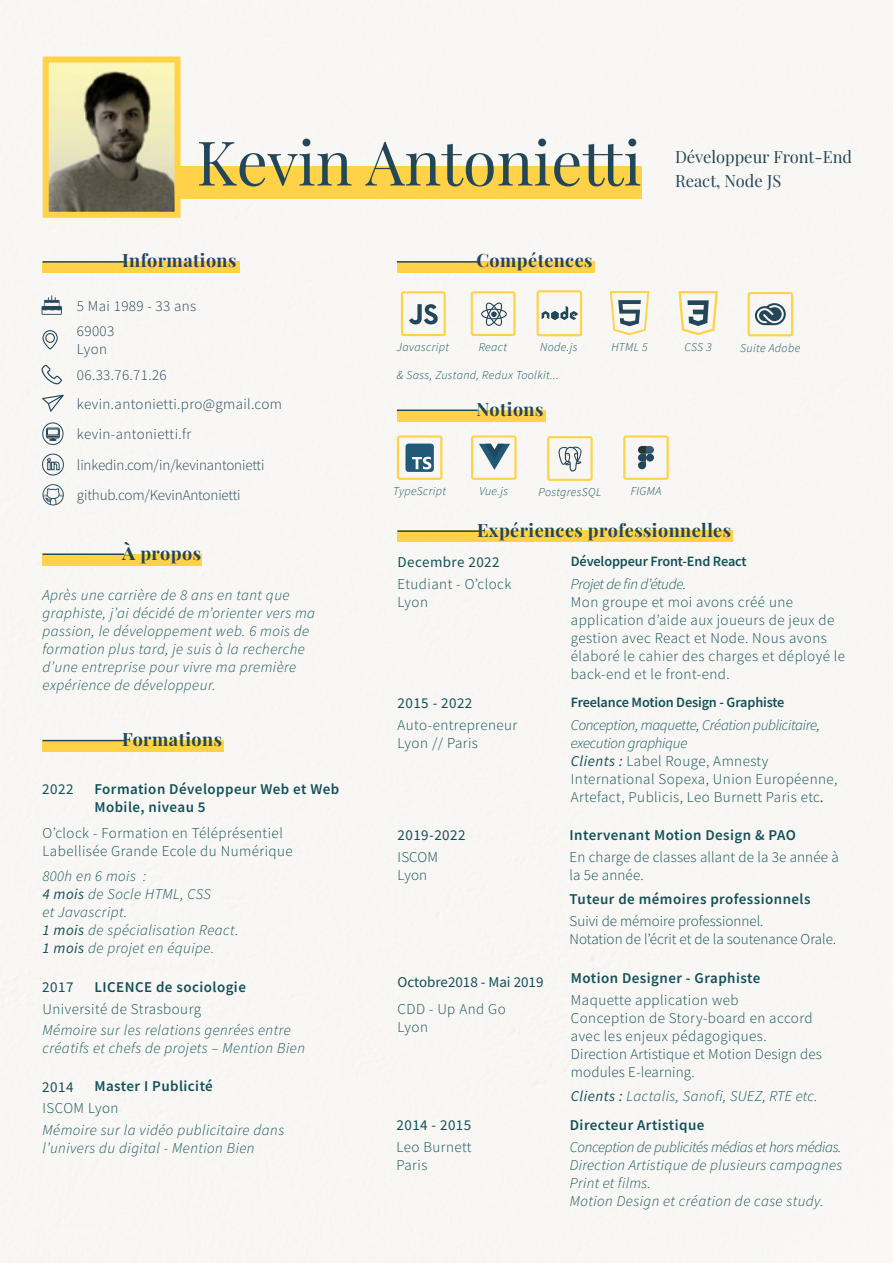
<style>
.page{position:relative;width:893px;height:1263px;background:#f8f7f4}
.page>*{position:absolute;margin:0;border:0;box-sizing:border-box;transform-origin:0 0}
.t1{font:61.5px "Playfair Display";color:#244659}
.t2{font:700 18px "Playfair Display";letter-spacing:.025em;color:#244659}
.t3{font:16.5px/24.2px "Playfair Display";color:#244659}
.t4{font:300 15px/18px "Source Sans Pro";letter-spacing:.03em;color:#135058}
.t5{font:italic 300 15px/18px "Source Sans Pro";letter-spacing:.03em;color:#135058}
.t6{font:600 15px/18px "Source Sans Pro";letter-spacing:.03em;color:#135058}
.t7{font:300 15px/30.2px "Source Sans Pro";letter-spacing:-.01em;color:#244659}
.t8{font:300 15px/18px "Source Sans Pro";color:#135058}
.t9{font:300 15px/18px "Source Sans Pro";letter-spacing:.015em;color:#244659}
.t10{font:300 15px/18px "Source Sans Pro";letter-spacing:.01em;color:#135058}
.t11{font:15px "Source Sans Pro";letter-spacing:.03em;color:#135058}
.t12{font:italic 300 15px "Source Sans Pro";letter-spacing:-.02em;color:#135058}
.t13{font:15px "Source Sans Pro";color:#135058}
.t14{font:600 14.25px "Source Sans Pro";letter-spacing:-.01em;color:#135058}
.t15{font:italic 300 12px "Source Sans Pro";letter-spacing:.03em;color:#135058}
.s1{font-size:21px}
.s2{font-weight:400}
.s3{font-style:italic}
.s4{font-weight:400;font-style:italic}
</style>
<div class="page">
<div style="left:44px;top:166px;width:598px;height:33px;background:#ffd247"></div>
<img style="left:50px;top:64px;width:124px;height:147px">
<div style="left:43px;top:57px;width:138px;height:161px;border:6px solid #ffd247"></div>
<div style="left:398px;top:531px;width:335px;height:11px;background:#ffd247"></div>
<hr style="left:398px;top:530px;width:81px;height:2px;background:#244659">
<div style="left:43px;top:740px;width:181px;height:11px;background:#ffd247"></div>
<hr style="left:43px;top:740px;width:81px;height:1px;background:#244659">
<div style="left:43px;top:262px;width:197px;height:11px;background:#ffd247"></div>
<hr style="left:43px;top:261px;width:81px;height:2px;background:#244659">
<div style="left:43px;top:554px;width:159px;height:11px;background:#ffd247"></div>
<hr style="left:43px;top:553px;width:81px;height:2px;background:#244659">
<svg style="left:43px;top:330px;width:15px;height:20px"></svg>
<svg style="left:42px;top:295px;width:20px;height:20px"></svg>
<svg style="left:41px;top:365px;width:21px;height:19px"></svg>
<svg style="left:42px;top:395px;width:22px;height:17px"></svg>
<svg style="left:42px;top:422px;width:22px;height:23px"></svg>
<svg style="left:42px;top:453px;width:22px;height:23px"></svg>
<svg style="left:43px;top:484px;width:21px;height:21px"></svg>
<div style="left:397px;top:410px;width:148px;height:11px;background:#ffd247"></div>
<hr style="left:397px;top:409px;width:81px;height:2px;background:#244659">
<svg style="left:547px;top:436px;width:46px;height:45px"></svg>
<svg style="left:623px;top:435px;width:46px;height:45px"></svg>
<div style="left:646px;top:454px;width:8px;height:7px;background:#244659;border-radius:50%"></div>
<svg style="left:471px;top:435px;width:46px;height:45px"></svg>
<svg style="left:397px;top:435px;width:45px;height:45px"></svg>
<div style="left:397px;top:262px;width:198px;height:11px;background:#ffd247"></div>
<hr style="left:397px;top:261px;width:81px;height:2px;background:#244659">
<svg style="left:401px;top:291px;width:45px;height:45px"></svg>
<svg style="left:471px;top:291px;width:45px;height:45px"></svg>
<svg style="left:537px;top:290px;width:45px;height:46px"></svg>
<svg style="left:610px;top:291px;width:39px;height:44px"></svg>
<svg style="left:678px;top:291px;width:40px;height:44px"></svg>
<svg style="left:748px;top:292px;width:45px;height:44px"></svg>
<h1 class="t1" style="left:196px;top:114px;width:447px">Kevin Antonietti</h1>
<p class="t2" style="left:122px;top:247px;width:116px">Informations</p>
<p class="t9" style="left:77px;top:297px;width:121px">5 Mai 1989 - 33 ans</p>
<p class="t2" style="left:476px;top:247px;width:118px">Compétences</p>
<p class="t3" style="left:675px;top:143px;width:179px">Développeur Front-End<br>React, Node JS</p>
<p class="t9" style="left:77px;top:322px;width:39px">69003<br>Lyon</p>
<p class="t9" style="left:77px;top:361px;width:207px;line-height:28.7px">06.33.76.71.26 kevin.antonietti.pro@gmail.com</p>
<p class="t7" style="left:77px;top:419px;width:189px">kevin-antonietti.fr linkedin.com/in/kevinantonietti github.com/KevinAntonietti</p>
<p class="t2" style="left:122px;top:539px;width:80px"><span class="s1">À</span> propos</p>
<p class="t5" style="left:43px;top:586px;width:274px">Après une carrière de 8 ans en tant que graphiste, j’ai décidé de m’orienter vers ma passion, le développement web. 6 mois de formation plus tard, je suis à la recherche d’une entreprise pour vivre ma première expérience de développeur.</p>
<p class="t11" style="left:42px;top:780px;width:33px">2022</p>
<p class="t2" style="left:122px;top:725px;width:101px">Formations</p>
<p class="t6" style="left:94px;top:780px;width:246px">Formation Développeur Web et Web<br>Mobile, niveau 5</p>
<p class="t4" style="left:43px;top:824px;width:252px">O’clock - Formation en Téléprésentiel<br>Labellisée Grande Ecole du Numérique</p>
<p class="t5" style="left:43px;top:866px;width:198px">800h en 6 mois :<br><span class="s2">4 mois</span> de Socle HTML, CSS<br>et Javascript.<br><span class="s2">1 mois</span> de spécialisation React.<br><span class="s2">1 mois</span> de projet en équipe.</p>
<p class="t6" style="left:94px;top:978px;width:153px">LICENCE de sociologie</p>
<p class="t5" style="left:43px;top:1021px;width:264px">Mémoire sur les relations genrées entre créatifs et chefs de projets – Mention Bien</p>
<p class="t11" style="left:42px;top:978px;width:33px">2017</p>
<p class="t4" style="left:43px;top:1000px;width:160px">Université de Strasbourg</p>
<p class="t6" style="left:94px;top:1077px;width:120px">Master I Publicité</p>
<p class="t5" style="left:43px;top:1121px;width:243px">Mémoire sur la vidéo publicitaire dans l’univers du digital - Mention Bien</p>
<p class="t11" style="left:42px;top:1077px;width:33px">2014</p>
<p class="t4" style="left:43px;top:1099px;width:78px">ISCOM Lyon</p>
<p class="t15" style="left:397px;top:340px;width:54px">Javascript</p>
<p class="t15" style="left:479px;top:339px;width:30px">React</p>
<p class="t15" style="left:540px;top:339px;width:39px">Node.js</p>
<p class="t15" style="left:611px;top:340px;width:38px">HTML 5</p>
<p class="t15" style="left:684px;top:340px;width:29px">CSS 3</p>
<p class="t15" style="left:740px;top:340px;width:62px">Suite Adobe</p>
<p class="t15" style="left:397px;top:367px;width:163px">&amp; Sass, Zustand, Redux Toolkit...</p>
<p class="t2" style="left:476px;top:395px;width:69px">Notions</p>
<p class="t15" style="left:393px;top:484px;width:54px">TypeScript</p>
<p class="t15" style="left:479px;top:484px;width:30px">Vue.js</p>
<p class="t15" style="left:538px;top:484px;width:64px">PostgresSQL</p>
<p class="t15" style="left:631px;top:484px;width:32px">FIGMA</p>
<p class="t2" style="left:477px;top:517px;width:255px">Expériences professionnelles</p>
<p class="t11" style="left:398px;top:552px;width:104px">Decembre 2022</p>
<p class="t14" style="left:571px;top:552px;width:177px">Développeur Front-End React</p>
<p class="t4" style="left:398px;top:575px;width:115px">Etudiant - O’clock<br>Lyon</p>
<p class="t12" style="left:571px;top:574px;width:117px">Projet de fin d’étude.</p>
<p class="t4" style="left:571px;top:593px;width:276px">Mon groupe et moi avons créé une application d’aide aux joueurs de jeux de gestion avec React et Node. Nous avons élaboré le cahier des charges et déployé le back-end et le front-end.</p>
<p class="t11" style="left:398px;top:693px;width:76px">2015 - 2022</p>
<p class="t14" style="left:571px;top:693px;width:215px">Freelance Motion Design - Graphiste</p>
<p class="t4" style="left:398px;top:715px;width:121px">Auto-entrepreneur<br>Lyon // Paris</p>
<p class="t4" style="left:571px;top:715px;width:268px"><span class="s3">Conception, maquette, Création publicitaire, execution graphique<br></span><span class="s4">Clients :</span> Label Rouge, Amnesty International Sopexa, Union Européenne, Artefact, Publicis, Leo Burnett Paris etc<span class="s4">.</span></p>
<p class="t11" style="left:398px;top:825px;width:69px">2019-2022</p>
<p class="t6" style="left:570px;top:825px;width:228px">Intervenant Motion Design &amp; PAO</p>
<p class="t10" style="left:398px;top:848px;width:42px">ISCOM<br>Lyon</p>
<p class="t10" style="left:570px;top:848px;width:271px">En charge de classes allant de la 3e année à la 5e année.</p>
<p class="t6" style="left:570px;top:890px;width:242px">Tuteur de mémoires professionnels</p>
<p class="t8" style="left:570px;top:912px;width:268px">Suivi de mémoire professionnel.<br>Notation de l’écrit et de la soutenance Orale.</p>
<p class="t13" style="left:398px;top:972px;width:147px">Octobre2018 - Mai 2019</p>
<p class="t6" style="left:571px;top:968px;width:191px">Motion Designer - Graphiste</p>
<p class="t4" style="left:398px;top:1000px;width:110px">CDD - Up And Go<br>Lyon</p>
<p class="t4" style="left:571px;top:990px;width:252px">Maquette application web<br>Conception de Story-board en accord avec les enjeux pédagogiques.<br>Direction Artistique et Motion Design des modules E-learning.</p>
<p class="t5" style="left:571px;top:1086px;width:248px"><span class="s2">Clients :</span> Lactalis, Sanofi, SUEZ, RTE etc.</p>
<p class="t11" style="left:396px;top:1116px;width:76px">2014 - 2015</p>
<p class="t6" style="left:570px;top:1116px;width:136px">Directeur Artistique</p>
<p class="t4" style="left:396px;top:1138px;width:77px">Leo Burnett<br>Paris</p>
<p class="t5" style="left:570px;top:1138px;width:274px">Conception de publicités médias et hors médias.<br>Direction Artistique de plusieurs campagnes Print et films.<br>Motion Design et création de case study.</p>
</div>
